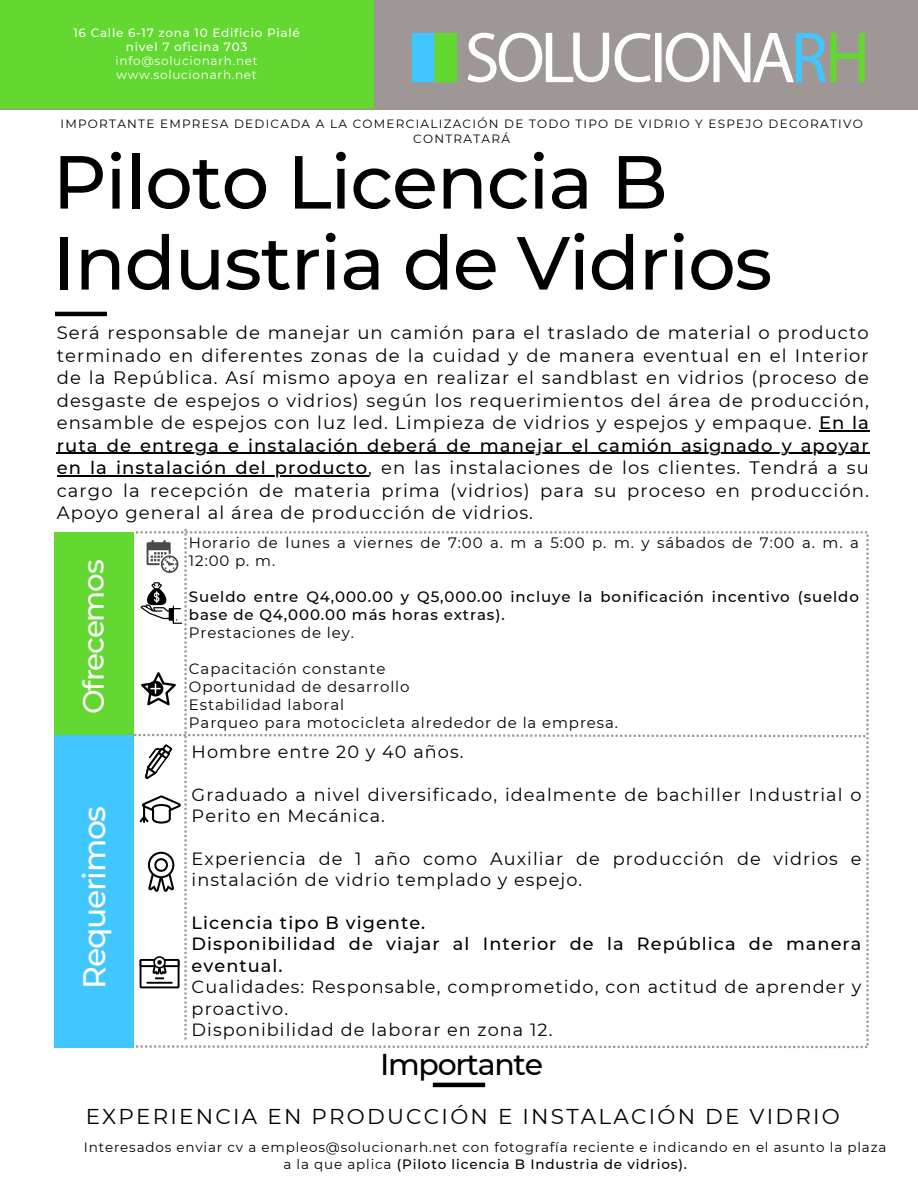
<style>
.page{position:relative;width:918px;height:1188px;background:#fff}
.page>*{position:absolute;margin:0;border:0;box-sizing:border-box;transform-origin:0 0}
.t1{font:500 75px/81px "Montserrat";letter-spacing:-.015em;color:#000}
.t2{font:500 31.5px "Montserrat";letter-spacing:-.04em;color:#fefefe}
.t3{font:500 30px "Montserrat";letter-spacing:-.04em;color:#000}
.t4{font:500 29.4px "Montserrat";letter-spacing:-.04em;color:#fefefe}
.t5{font:21.45px "Montserrat";letter-spacing:.105em;color:#000}
.t6{font:18px/22.5px "Montserrat";letter-spacing:.06em;color:#000;text-align:justify}
.t7{font:500 18px "Montserrat";letter-spacing:.06em;color:#000}
.t8{font:17.7px/21.3px "Montserrat";letter-spacing:.06em;color:#000}
.t9{font:15px/18px "Montserrat";letter-spacing:.06em;color:#000}
.t10{font:500 15px/18px "Montserrat";letter-spacing:.06em;color:#000}
.t11{font:13.5px/16.8px "Montserrat";letter-spacing:.06em;color:#000;text-align:center}
.t12{font:12px/15px "Montserrat";letter-spacing:.105em;color:#000;text-align:center}
.t13{font:500 12px/14px "Montserrat";letter-spacing:.06em;color:#fff;text-align:center}
.t14{font:12px "Montserrat";letter-spacing:.06em;color:#fff}
.s1{font-weight:500}
.s2{font-weight:400}
</style>
<div class="page">
<hr style="left:55px;top:312px;width:52px;height:4px;background:#000">
<hr style="left:819px;top:430px;width:51px;height:2px;background:#000">
<hr style="left:57px;top:453px;width:813px;height:1px;background:#000">
<hr style="left:57px;top:475px;width:311px;height:2px;background:#000">
<div style="left:0;top:0;width:918px;height:109px;background:#9f9796"></div>
<div style="left:0;top:0;width:373px;height:109px;background:#62d830"></div>
<svg style="left:412px;top:33px;width:45px;height:49px;background:#52cf96"></svg>
<svg style="left:467px;top:33px;width:398px;height:49px"></svg>
<div style="left:54px;top:532px;width:80px;height:222px;background:#62d830"></div>
<hr style="left:433px;top:1083px;width:52px;height:4px;background:#000">
<div style="left:54px;top:735px;width:80px;height:313px;background:#41c7ff"></div>
<svg style="left:130px;top:529px;width:739px;height:519px"></svg>
<h6 class="t13" style="left:73px;top:25px;width:228px">16 Calle 6-17 zona 10 Edificio Pialé nivel 7 oficina 703</h6>
<h1 class="t14" style="left:116px;top:53px;width:144px">info@solucionarh.net</h1>
<h4 class="t14" style="left:117px;top:67px;width:142px">www.solucionarh.net</h4>
<h2 class="t12" style="left:60px;top:117px;width:804px">IMPORTANTE EMPRESA DEDICADA A LA COMERCIALIZACIÓN DE TODO TIPO DE VIDRIO Y ESPEJO DECORATIVO<br>CONTRATARÁ</h2>
<h4 class="t1" style="left:53px;top:141px;width:721px">Piloto Licencia B<br>Industria de Vidrios</h4>
<p class="t6" style="left:57px;top:322px;width:814px">Será responsable de manejar un camión para el traslado de material o producto terminado en diferentes zonas de la cuidad y de manera eventual en el Interior de la República. Así mismo apoya en realizar el sandblast en vidrios (proceso de desgaste de espejos o vidrios) según los requerimientos del área de producción, ensamble de espejos con luz led. Limpieza de vidrios y espejos y empaque. <span class="s1">En la</span></p>
<p class="t7" style="left:57px;top:434px;width:814px">ruta de entrega e instalación deberá de manejar el camión asignado y apoyar</p>
<p class="t6" style="left:57px;top:457px;width:814px"><span class="s1">en la instalación del producto</span>, en las instalaciones de los clientes. Tendrá a su cargo la recepción de materia prima (vidrios) para su proceso en producción.<br>Apoyo general al área de producción de vidrios.</p>
<p class="t4" style="left:75px;top:714px;width:156px;rotate:-90deg">Ofrecemos</p>
<p class="t9" style="left:189px;top:533px;width:672px">Horario de lunes a viernes de 7:00 a. m a 5:00 p. m. y sábados de 7:00 a. m. a<br>12:00 p. m.</p>
<p class="t10" style="left:189px;top:587px;width:672px">Sueldo entre Q4,000.00 y Q5,000.00 incluye la bonificación incentivo (sueldo base de Q4,000.00 más horas extras).<br><span class="s2">Prestaciones de ley.</span></p>
<p class="t9" style="left:189px;top:659px;width:431px">Capacitación constante<br>Oportunidad de desarrollo<br>Estabilidad laboral<br>Parqueo para motocicleta alrededor de la empresa.</p>
<h5 class="t2" style="left:75px;top:989px;width:185px;rotate:-90deg">Requerimos</h5>
<p class="t8" style="left:192px;top:741px;width:273px">Hombre entre 20 y 40 años.</p>
<h4 class="t8" style="left:192px;top:784px;width:671px">Graduado a nivel diversificado, idealmente de bachiller Industrial o<br>Perito en Mecánica.</h4>
<h4 class="t8" style="left:192px;top:848px;width:671px">Experiencia de 1 año como Auxiliar de producción de vidrios e instalación de vidrio templado y espejo.</h4>
<h4 class="t8" style="left:192px;top:912px;width:671px"><span class="s1">Licencia tipo B vigente.<br>Disponibilidad de viajar al Interior de la República de manera eventual.<br></span>Cualidades: Responsable, comprometido, con actitud de aprender y proactivo.<br>Disponibilidad de laborar en zona 12.</h4>
<h5 class="t3" style="left:380px;top:1046px;width:164px">Importante</h5>
<h5 class="t5" style="left:86px;top:1103px;width:756px">EXPERIENCIA EN PRODUCCIÓN E INSTALACIÓN DE VIDRIO</h5>
<h2 class="t11" style="left:84px;top:1139px;width:804px">Interesados enviar cv a empleos@solucionarh.net con fotografía reciente e indicando en el asunto la plaza a la que aplica <span class="s1">(Piloto licencia B Industria de vidrios).</span></h2>
</div>
